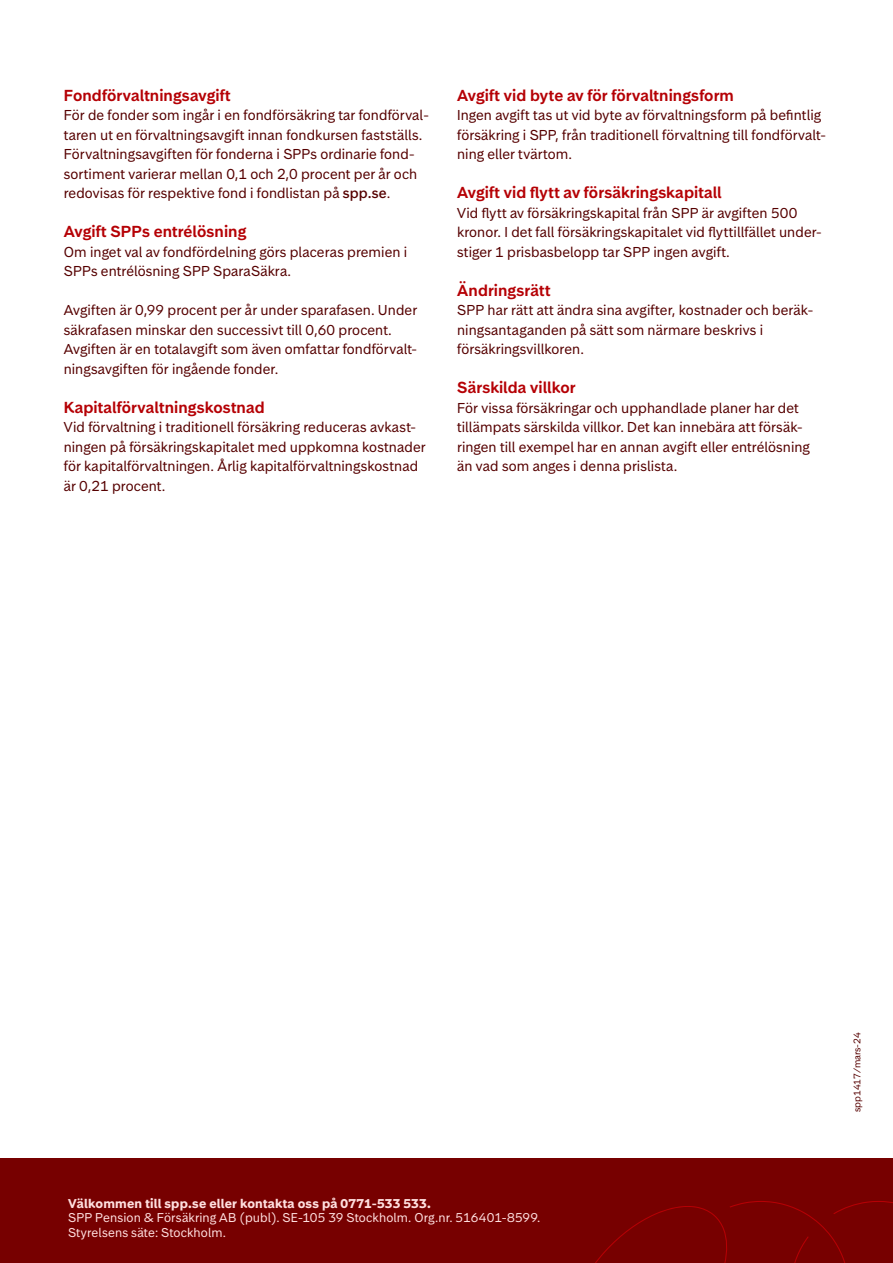
<style>
.page{position:relative;width:893px;height:1263px;background:#fff}
.page>*{position:absolute;margin:0;border:0;box-sizing:border-box;transform-origin:0 0}
.Mellanrubrik-1-2024{font:600 15px "Storebrand Text";letter-spacing:.01em;color:#b50005}
.Brödtext-1-2024{font:13.5px/19.5px "Storebrand Text";letter-spacing:.005em;color:#560000}
.t1{font:12px/14.4px "Storebrand Text";letter-spacing:.01em;color:#ffdfdf}
.t2{font:700 12px "Storebrand Text";letter-spacing:.02em;color:#ffdfdf}
.Blankettnummer{font:9px "Storebrand Text";color:#560000}
.s1{font-weight:500}
</style>
<div class="page">
<div style="left:0;top:1159px;width:893px;height:104px;background:#700"></div>
<svg style="left:595px;top:1201px;width:298px;height:62px"></svg>
<p class="Mellanrubrik-1-2024" style="left:64px;top:85px;width:168px">Fondförvaltningsavgift</p>
<p class="Brödtext-1-2024" style="left:64px;top:105px;width:367px">För de fonder som ingår i en fondförsäkring tar fondförval&shy;taren ut en förvaltningsavgift innan fondkursen fastställs.<br>Förvaltningsavgiften för fonderna i SPPs ordinarie fond&shy;sortiment varierar mellan 0,1 och 2,0 procent per år och redovisas för respektive fond i fondlistan på <span class="s1">spp.se</span>.</p>
<p class="Mellanrubrik-1-2024" style="left:64px;top:221px;width:184px">Avgift SPPs entrélösning</p>
<p class="Brödtext-1-2024" style="left:64px;top:242px;width:345px">Om inget val av fondfördelning görs placeras premien i<br>SPPs entrélösning SPP SparaSäkra.</p>
<p class="Brödtext-1-2024" style="left:64px;top:300px;width:355px">Avgiften är 0,99 procent per år under sparafasen. Under säkrafasen minskar den successivt till 0,60 procent.<br>Avgiften är en totalavgift som även omfattar fondförvalt&shy;ningsavgiften för ingående fonder.</p>
<p class="Mellanrubrik-1-2024" style="left:64px;top:397px;width:202px">Kapitalförvaltningskostnad</p>
<p class="Brödtext-1-2024" style="left:64px;top:417px;width:363px">Vid förvaltning i traditionell försäkring reduceras avkast&shy;ningen på försäkringskapitalet med uppkomna kostnader för kapitalförvaltningen. Årlig kapitalförvaltningskostnad är 0,21 procent.</p>
<p class="Mellanrubrik-1-2024" style="left:457px;top:85px;width:278px">Avgift vid byte av för förvaltningsform</p>
<p class="Brödtext-1-2024" style="left:457px;top:105px;width:370px">Ingen avgift tas ut vid byte av förvaltningsform på befintlig försäkring i SPP, från traditionell förvaltning till fondförvalt&shy;ning eller tvärtom.</p>
<p class="Mellanrubrik-1-2024" style="left:457px;top:182px;width:266px">Avgift vid flytt av försäkringskapitall</p>
<p class="Brödtext-1-2024" style="left:457px;top:203px;width:366px">Vid flytt av försäkringskapital från SPP är avgiften 500 kronor. I det fall försäkringskapitalet vid flyttillfället under&shy;stiger 1 prisbasbelopp tar SPP ingen avgift.</p>
<p class="Mellanrubrik-1-2024" style="left:457px;top:280px;width:95px">Ändringsrätt</p>
<p class="Brödtext-1-2024" style="left:457px;top:300px;width:358px">SPP har rätt att ändra sina avgifter, kostnader och beräk&shy;ningsantaganden på sätt som närmare beskrivs i försäkringsvillkoren.</p>
<p class="Mellanrubrik-1-2024" style="left:457px;top:377px;width:120px">Särskilda villkor</p>
<p class="Brödtext-1-2024" style="left:457px;top:398px;width:354px">För vissa försäkringar och upphandlade planer har det tillämpats särskilda villkor. Det kan innebära att försäk&shy;ringen till exempel har en annan avgift eller entrélösning än vad som anges i denna prislista.</p>
<p class="t2" style="left:68px;top:1195px;width:364px">Välkommen till spp.se eller kontakta oss på 0771-533 533.</p>
<p class="t1" style="left:68px;top:1211px;width:474px">SPP Pension &amp; Försäkring AB (publ). SE-105 39 Stockholm. Org.nr. 516401-8599.<br>Styrelsens säte: Stockholm.</p>
<p class="Blankettnummer" style="left:851px;top:1112px;width:81px;rotate:-90deg">spp1417/mars-24</p>
</div>
